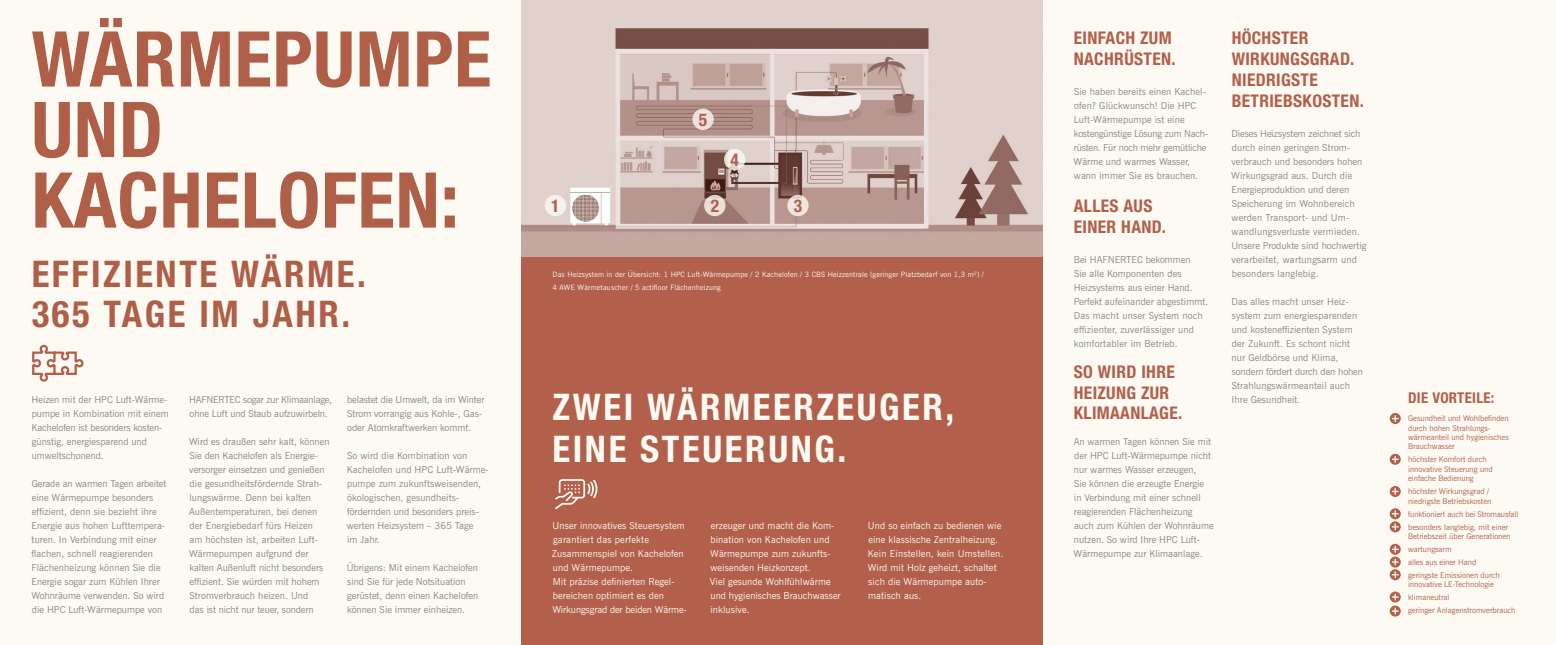
<style>
.page{position:relative;width:1556px;height:645px;background:#fff}
.page>*{position:absolute;margin:0;border:0;box-sizing:border-box;transform-origin:0 0}
.t1{font:700 condensed 77.09px/70.5px "Helvetica Neue LT Pro";letter-spacing:.01em;color:#b2604b}
.t2{font:700 condensed 36.75px/42px "Helvetica Neue LT Pro";letter-spacing:.07em;color:#fcfaf3}
.t3{font:700 condensed 36.75px/40.2px "Helvetica Neue LT Pro";letter-spacing:.07em;color:#b2604b}
.t4{font:700 condensed 17.5px/21px "Helvetica Neue LT Pro";letter-spacing:.02em;color:#b2604b}
.t5{font:700 condensed 14.88px "Helvetica Neue LT Pro";letter-spacing:.02em;color:#b2604b}
.t6{font:9.62px/14px "News Gothic BT";color:#868786}
.t7{font:9.62px/14px "News Gothic BT";letter-spacing:.01em;color:#fcfaf3}
.t8{font:9.62px/14px "News Gothic BT";letter-spacing:-.02em;color:#868786}
.t9{font:7.88px/9.5px "News Gothic BT";color:#b2604b}
.t10{font:7.35px/12.2px "News Gothic BT";letter-spacing:.02em;color:#fcfaf3}
</style>
<div class="page">
<div style="left:0;top:0;width:1555px;height:645px;background:#fcfaf3"></div>
<div style="left:521px;top:0;width:521px;height:645px;background:#b2604b"></div>
<svg style="left:32px;top:344px;width:52px;height:38px"></svg>
<svg style="left:555px;top:479px;width:42px;height:30px"></svg>
<svg style="left:1389px;top:413px;width:11px;height:11px"></svg>
<svg style="left:1389px;top:454px;width:11px;height:11px"></svg>
<svg style="left:1389px;top:486px;width:11px;height:11px"></svg>
<svg style="left:1389px;top:508px;width:11px;height:24px"></svg>
<svg style="left:1389px;top:544px;width:11px;height:36px"></svg>
<svg style="left:1389px;top:591px;width:11px;height:25px"></svg>
<img style="left:521px;top:0;width:521px;height:257px">
<div style="left:692px;top:109px;width:21px;height:21px;background:#ede4dd;border-radius:50%"></div>
<svg style="left:724px;top:149px;width:21px;height:21px"></svg>
<svg style="left:704px;top:195px;width:21px;height:21px"></svg>
<svg style="left:787px;top:195px;width:21px;height:21px"></svg>
<div style="left:544px;top:195px;width:22px;height:21px;background:#f6f1eb;border-radius:50%"></div>
<h1 class="t1" style="left:32px;top:24px;width:461px">WÄRMEPUMPE<br>UND<br>KACHELOFEN:</h1>
<h2 class="t3" style="left:32px;top:254px;width:336px">EFFIZIENTE WÄRME.<br>365 TAGE IM JAHR.</h2>
<p class="t6" style="left:31px;top:392px;width:139px">Heizen mit der HPC Luft-Wärme&shy;pumpe in Kombination mit einem<br>Kachelofen ist besonders kosten&shy;günstig, energiesparend und umweltschonend.</p>
<p class="t6" style="left:31px;top:476px;width:136px">Gerade an warmen Tagen arbeitet eine Wärmepumpe besonders effizient, denn sie bezieht ihre<br>Energie aus hohen Lufttempera&shy;turen. In Verbindung mit einer flachen, schnell reagierenden<br>Flächenheizung können Sie die<br>Energie sogar zum Kühlen Ihrer<br>Wohnräume verwenden. So wird die HPC Luft-Wärmepumpe von</p>
<p class="t8" style="left:189px;top:393px;width:144px">HAFNERTEC sogar zur Klimaanlage, ohne Luft und Staub aufzuwirbeln.</p>
<p class="t6" style="left:189px;top:435px;width:142px">Wird es draußen sehr kalt, können<br>Sie den Kachelofen als Energie&shy;versorger einsetzen und genießen die gesundheitsfördernde Strah&shy;lungswärme. Denn bei kalten<br>Außentemperaturen, bei denen der Energiebedarf fürs Heizen<br>am höchsten ist, arbeiten Luft-<br>Wärmepumpen aufgrund der kalten Außenluft nicht besonders effizient. Sie würden mit hohem<br>Stromverbrauch heizen. Und<br>das ist nicht nur teuer, sondern</p>
<p class="t6" style="left:347px;top:393px;width:139px">belastet die Umwelt, da im Winter<br>Strom vorrangig aus Kohle-, Gas&shy;oder Atomkraftwerken kommt.</p>
<p class="t6" style="left:347px;top:449px;width:143px">So wird die Kombination von<br>Kachelofen und HPC Luft-Wärme&shy;pumpe zum zukunftsweisenden, ökologischen, gesundheits&shy;fördernden und besonders preis&shy;werten Heizsystem – 365 Tage<br>im Jahr.</p>
<p class="t6" style="left:347px;top:561px;width:133px">Übrigens: Mit einem Kachelofen sind Sie für jede Notsituation gerüstet, denn einen Kachelofen können Sie immer einheizen.</p>
<h3 class="t4" style="left:699px;top:109px;width:10px">5</h3>
<h3 class="t4" style="left:730px;top:149px;width:10px">4</h3>
<h3 class="t4" style="left:551px;top:195px;width:10px">1</h3>
<h3 class="t4" style="left:710px;top:195px;width:10px">2</h3>
<h3 class="t4" style="left:793px;top:195px;width:10px">3</h3>
<p class="t10" style="left:552px;top:268px;width:433px">Das Heizsystem in der Übersicht: 1 HPC Luft-Wärmepumpe / 2 Kachelofen / 3 CBS Heizzentrale (geringer Platzbedarf von 1,3 m²) /<br>4 AWE Wärmetauscher / 5 actifloor Flächenheizung</p>
<h2 class="t2" style="left:552px;top:386px;width:403px">ZWEI WÄRMEERZEUGER,<br>EINE STEUERUNG.</h2>
<p class="t7" style="left:552px;top:518px;width:136px">Unser innovatives Steuersystem garantiert das perfekte<br>Zusammenspiel von Kachelofen und Wärmepumpe.<br>Mit präzise definierten Regel&shy;bereichen optimiert es den<br>Wirkungsgrad der beiden Wärme-</p>
<p class="t7" style="left:710px;top:518px;width:132px">erzeuger und macht die Kom&shy;bination von Kachelofen und<br>Wärmepumpe zum zukunfts&shy;weisenden Heizkonzept.<br>Viel gesunde Wohlfühlwärme und hygienisches Brauchwasser inklusive.</p>
<p class="t7" style="left:867px;top:518px;width:137px">Und so einfach zu bedienen wie eine klassische Zentralheizung.<br>Kein Einstellen, kein Umstellen.<br>Wird mit Holz geheizt, schaltet sich die Wärmepumpe auto&shy;matisch aus.</p>
<h3 class="t4" style="left:1073px;top:27px;width:103px">EINFACH ZUM<br>NACHRÜSTEN.</h3>
<p class="t6" style="left:1073px;top:84px;width:136px">Sie haben bereits einen Kachel&shy;ofen? Glückwunsch! Die HPC<br>Luft-Wärmepumpe ist eine kostengünstige Lösung zum Nach&shy;rüsten. Für noch mehr gemütliche<br>Wärme und warmes Wasser, wann immer Sie es brauchen.</p>
<h3 class="t4" style="left:1073px;top:196px;width:94px">ALLES AUS<br>EINER HAND.</h3>
<p class="t6" style="left:1073px;top:252px;width:136px">Bei HAFNERTEC bekommen<br>Sie alle Komponenten des<br>Heizsystems aus einer Hand.<br>Perfekt aufeinander abgestimmt.<br>Das macht unser System noch effizienter, zuverlässiger und komfortabler im Betrieb.</p>
<h3 class="t4" style="left:1073px;top:362px;width:110px;line-height:20.1px">SO WIRD IHRE<br>HEIZUNG ZUR<br>KLIMAANLAGE.</h3>
<p class="t6" style="left:1073px;top:434px;width:142px">An warmen Tagen können Sie mit der HPC Luft-Wärmepumpe nicht nur warmes Wasser erzeugen,<br>Sie können die erzeugte Energie in Verbindung mit einer schnell reagierenden Flächenheizung auch zum Kühlen der Wohnräume nutzen. So wird Ihre HPC Luft-<br>Wärmepumpe zur Klimaanlage.</p>
<h3 class="t4" style="left:1231px;top:27px;width:134px">HÖCHSTER<br>WIRKUNGSGRAD.<br>NIEDRIGSTE<br>BETRIEBSKOSTEN.</h3>
<p class="t6" style="left:1231px;top:126px;width:137px">Dieses Heizsystem zeichnet sich durch einen geringen Strom&shy;verbrauch und besonders hohen<br>Wirkungsgrad aus. Durch die<br>Energieproduktion und deren<br>Speicherung im Wohnbereich werden Transport- und Um&shy;wandlungsverluste vermieden.<br>Unsere Produkte sind hochwertig verarbeitet, wartungsarm und besonders langlebig.</p>
<p class="t6" style="left:1231px;top:294px;width:133px">Das alles macht unser Heiz&shy;system zum energiesparenden und kosteneffizienten System der Zukunft. Es schont nicht nur Geldbörse und Klima, sondern fördert durch den hohen<br>Strahlungswärmeanteil auch<br>Ihre Gesundheit.</p>
<h3 class="t5" style="left:1407px;top:389px;width:88px">DIE VORTEILE:</h3>
<p class="t9" style="left:1407px;top:413px;width:102px">Gesundheit und Wohlbefinden durch hohen Strahlungs&shy;wärmeanteil und hygienisches<br>Brauchwasser</p>
<p class="t9" style="left:1407px;top:455px;width:86px">höchster Komfort durch innovative Steuerung und einfache Bedienung</p>
<p class="t9" style="left:1407px;top:487px;width:85px">höchster Wirkungsgrad / niedrigste Betriebskosten</p>
<p class="t9" style="left:1407px;top:507px;width:112px;line-height:13px">funktioniert auch bei Stromausfall besonders langlebig, mit einer</p>
<p class="t9" style="left:1407px;top:530px;width:104px;line-height:13px">Betriebszeit über Generationen wartungsarm<br>alles aus einer Hand<br>geringste Emissionen durch</p>
<p class="t9" style="left:1407px;top:578px;width:109px;line-height:13px">innovative LE-Technologie klimaneutral<br>geringer Anlagenstromverbrauch</p>
</div>
